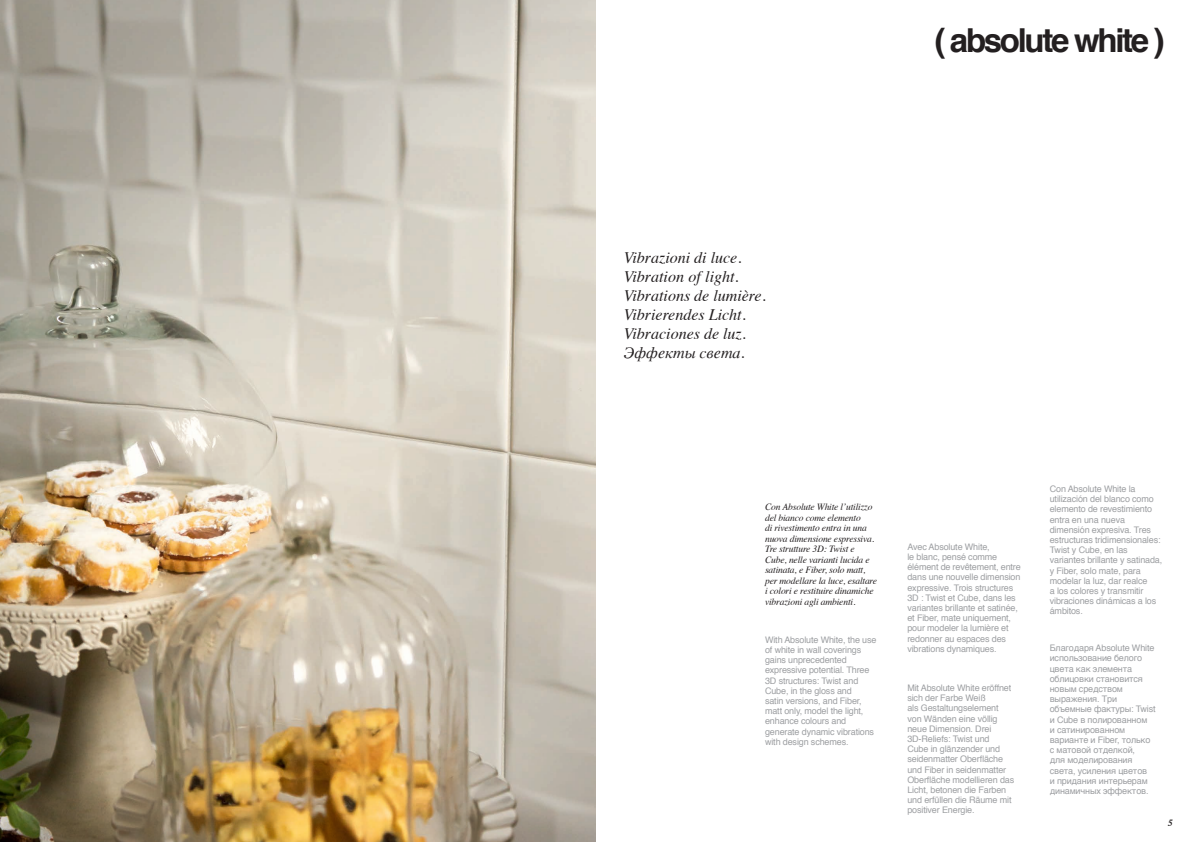
<style>
.page{position:relative;width:1191px;height:842px;background:#fff}
.page>*{position:absolute;margin:0;border:0;box-sizing:border-box;transform-origin:0 0}
.t1{font:700 33px "Helvetica";letter-spacing:-.07em;color:#231f20}
.t2{font:italic 16px/19px "Times";color:#231f20}
.t3{font:italic 9.5px/10.5px "Times";letter-spacing:-.015em;color:#231f20}
.t4{font:italic 700 9.5px "Times";color:#231f20}
.t5{font:9px/10.2px "Helvetica";letter-spacing:-.015em;color:#9d9fa2}
</style>
<div class="page">
<img style="left:0;top:0;width:595px;height:842px">
<h1 class="t1" style="left:934px;top:13px;width:232px">( absolute white )</h1>
<h2 class="t2" style="left:624px;top:247px;width:143px">Vibrazioni di luce.<br>Vibration of light.<br>Vibrations de lumière.<br>Vibrierendes Licht.<br>Vibraciones de luz.<br>Эффекты света.</h2>
<p class="t3" style="left:765px;top:501px;width:113px">Con Absolute White l’utilizzo del bianco come elemento<br>di rivestimento entra in una nuova dimensione espressiva.<br>Tre strutture 3D: Twist e<br>Cube, nelle varianti lucida e satinata, e Fiber, solo matt, per modellare la luce, esaltare i colori e restituire dinamiche vibrazioni agli ambienti.</p>
<p class="t5" style="left:765px;top:635px;width:113px">With Absolute White, the use of white in wall coverings gains unprecedented expressive potential. Three<br>3D structures: Twist and<br>Cube, in the gloss and<br>satin versions, and Fiber, matt only, model the light, enhance colours and generate dynamic vibrations with design schemes.</p>
<p class="t5" style="left:907px;top:542px;width:115px">Avec Absolute White,<br>le blanc, pensé comme élément de revêtement, entre dans une nouvelle dimension expressive. Trois structures<br>3D : Twist et Cube, dans les variantes brillante et satinée, et Fiber, mate uniquement, pour modeler la lumière et redonner au espaces des vibrations dynamiques.</p>
<p class="t5" style="left:907px;top:683px;width:108px">Mit Absolute White eröffnet sich der Farbe Weiß<br>als Gestaltungselement von Wänden eine völlig neue Dimension. Drei<br>3D-Reliefs: Twist und<br>Cube in glänzender und seidenmatter Oberfläche und Fiber in seidenmatter<br>Oberfläche modellieren das<br>Licht, betonen die Farben und erfüllen die Räume mit positiver Energie.</p>
<p class="t5" style="left:1049px;top:484px;width:114px">Con Absolute White la utilización del blanco como elemento de revestimiento entra en una nueva dimensión expresiva. Tres estructuras tridimensionales:<br>Twist y Cube, en las variantes brillante y satinada, y Fiber, solo mate, para modelar la luz, dar realce<br>a los colores y transmitir vibraciones dinámicas a los ámbitos.</p>
<p class="t5" style="left:1049px;top:643px;width:107px">Благодаря Absolute White использование белого цвета как элемента облицовки становится новым средством выражения. Три объемные фактуры: Twist и Cube в полированном<br>и сатинированном варианте и Fiber, только с матовой отделкой,<br>для моделирования света, усиления цветов<br>и придания интерьерам динамичных эффектов.</p>
<p class="t4" style="left:1168px;top:814px;width:6px">5</p>
</div>
